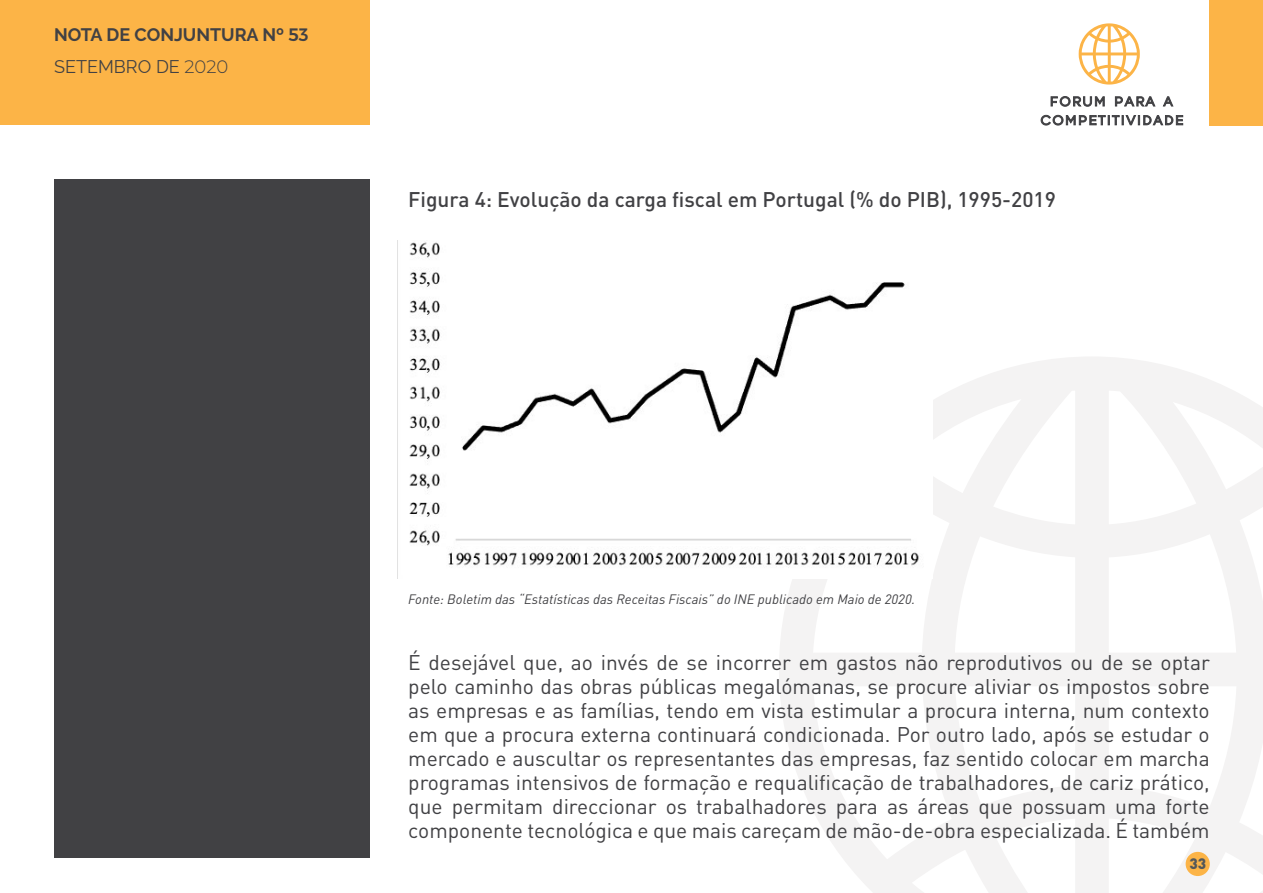
<style>
.page{position:relative;width:1263px;height:893px;background:#fff}
.page>*{position:absolute;margin:0;border:0;box-sizing:border-box;transform-origin:0 0}
.t1{font:21px/24px "DIN Pro";color:#414144;text-align:justify}
.t2{font:500 21px "DIN Pro";color:#414144}
.t3{font:700 18px/32px "Raleway";color:#414144}
.t4{font:900 15px "DIN Pro";color:#555859}
.t5{font:italic 13.5px "DIN";color:#414144}
.s1{font-family:"Montserrat";font-weight:500}
.s2{font-weight:400}
.s3{font-family:"Montserrat";font-weight:300}
</style>
<div class="page">
<div style="left:54px;top:179px;width:316px;height:678px;background:#414144"></div>
<svg style="left:779px;top:357px;width:484px;height:536px"></svg>
<div style="left:0;top:0;width:370px;height:125px;background:#fcb447"></div>
<div style="left:1210px;top:0;width:53px;height:125px;background:#fcb447"></div>
<svg style="left:1079px;top:23px;width:61px;height:62px"></svg>
<svg style="left:1050px;top:96px;width:55px;height:11px"></svg>
<svg style="left:1115px;top:96px;width:41px;height:11px"></svg>
<svg style="left:1162px;top:96px;width:12px;height:11px"></svg>
<svg style="left:1040px;top:114px;width:143px;height:12px"></svg>
<div style="left:1185px;top:852px;width:25px;height:24px;background:#fcb447;border-radius:50%"></div>
<img style="left:409px;top:242px;width:523px;height:336px">
<p class="t3" style="left:54px;top:19px;width:256px">NOTA DE CONJUNTURA Nº <span class="s1">53<br></span><span class="s2">SETEMBRO DE</span> <span class="s3">2020</span></p>
<p class="t2" style="left:408px;top:185px;width:649px">Figura 4: Evolução da carga fiscal em Portugal (% do PIB), 1995-2019</p>
<p class="t5" style="left:408px;top:590px;width:508px">Fonte: Boletim das “Estatísticas das Receitas Fiscais” do INE publicado em Maio de 2020.</p>
<p class="t1" style="left:408px;top:650px;width:803px">É desejável que, ao invés de se incorrer em gastos não reprodutivos ou de se optar pelo caminho das obras públicas megalómanas, se procure aliviar os impostos sobre as empresas e as famílias, tendo em vista estimular a procura interna, num contexto em que a procura externa continuará condicionada. Por outro lado, após se estudar o mercado e auscultar os representantes das empresas, faz sentido colocar em marcha programas intensivos de formação e requalificação de trabalhadores, de cariz prático, que permitam direccionar os trabalhadores para as áreas que possuam uma forte componente tecnológica e que mais careçam de mão-de-obra especializada. É também</p>
<p class="t4" style="left:1189px;top:853px;width:18px">33</p>
</div>
